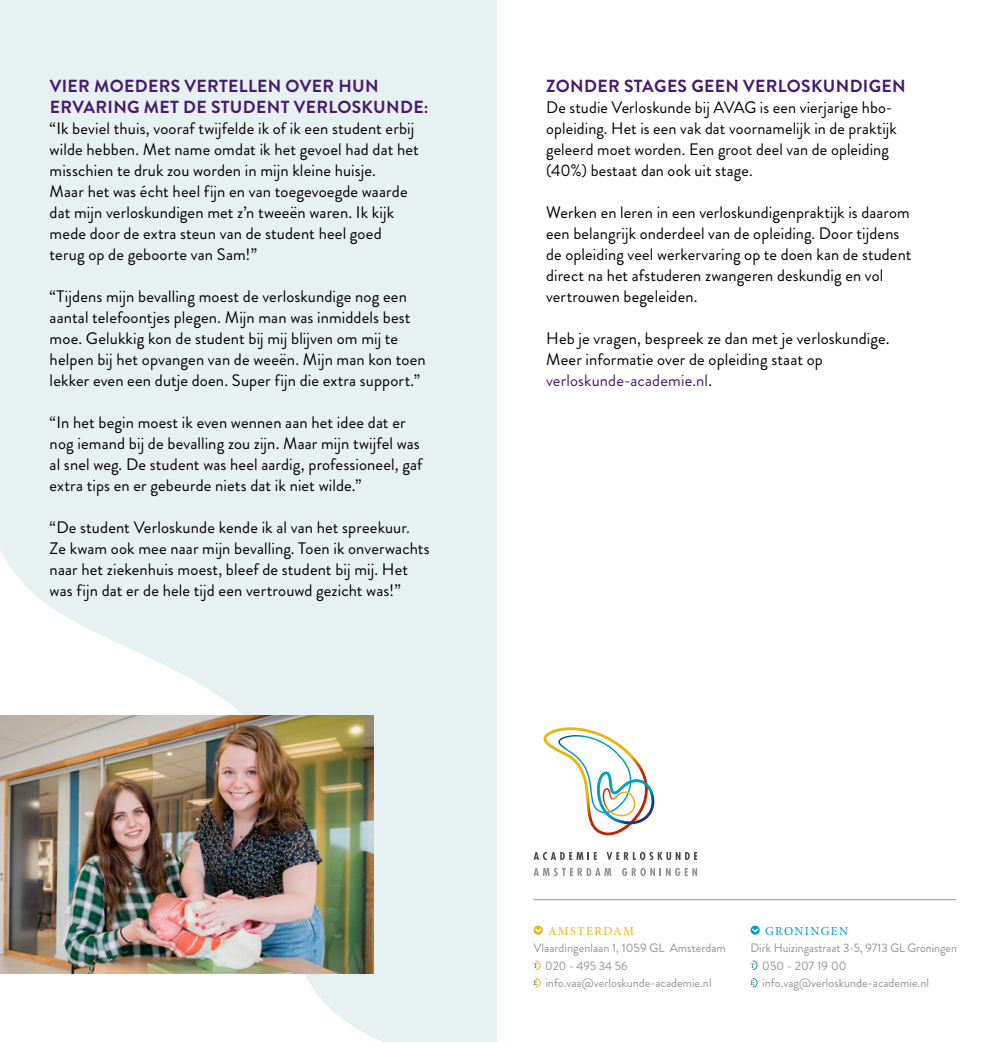
<style>
.page{position:relative;width:993px;height:1042px;background:#fff}
.page>*{position:absolute;margin:0;border:0;box-sizing:border-box;transform-origin:0 0}
.t1{font:700 17.5px/21px "Brandon Grotesque";letter-spacing:.02em;color:#461b70}
.t2{font:16.62px/21px "Brandon Grotesque";letter-spacing:.005em;color:#000}
.t3{font:12.25px/17.5px "Brandon Grotesque";color:#919291}
.t4{font:12.25px "Minion Pro";letter-spacing:.11em;color:#009ec7}
.t5{font:12.25px "Minion Pro";letter-spacing:.11em;color:#eab50f}
.s1{color:#461b70}
</style>
<div class="page">
<div style="left:0;top:0;width:496px;height:1042px;background:#e7f1f1"></div>
<svg style="left:0;top:551px;width:382px;height:491px"></svg>
<img style="left:0;top:716px;width:373px;height:258px">
<svg style="left:543px;top:727px;width:111px;height:109px"></svg>
<svg style="left:533px;top:868px;width:78px;height:8px"></svg>
<svg style="left:622px;top:868px;width:75px;height:8px"></svg>
<svg style="left:533px;top:852px;width:63px;height:8px"></svg>
<svg style="left:606px;top:852px;width:91px;height:8px"></svg>
<hr style="left:533px;top:899px;width:422px;height:1px;background:#919291">
<svg style="left:750px;top:925px;width:9px;height:10px"></svg>
<svg style="left:750px;top:927px;width:9px;height:6px"></svg>
<svg style="left:752px;top:960px;width:5px;height:10px"></svg>
<svg style="left:752px;top:978px;width:5px;height:9px"></svg>
<svg style="left:533px;top:925px;width:9px;height:10px"></svg>
<svg style="left:533px;top:927px;width:9px;height:6px"></svg>
<svg style="left:535px;top:960px;width:5px;height:10px"></svg>
<svg style="left:535px;top:978px;width:5px;height:9px"></svg>
<p class="t1" style="left:50px;top:75px;width:380px">VIER MOEDERS VERTELLEN OVER HUN<br>ERVARING MET DE STUDENT VERLOSKUNDE:</p>
<p class="t2" style="left:50px;top:118px;width:370px">“Ik beviel thuis, vooraf twijfelde ik of ik een student erbij wilde hebben. Met name omdat ik het gevoel had dat het misschien te druk zou worden in mijn kleine huisje.<br>Maar het was écht heel fijn en van toegevoegde waarde dat mijn verloskundigen met z’n tweeën waren. Ik kijk mede door de extra steun van de student heel goed terug op de geboorte van Sam!”</p>
<p class="t2" style="left:50px;top:286px;width:377px">“Tijdens mijn bevalling moest de verloskundige nog een aantal telefoontjes plegen. Mijn man was inmiddels best moe. Gelukkig kon de student bij mij blijven om mij te helpen bij het opvangen van de weeën. Mijn man kon toen lekker even een dutje doen. Super fijn die extra support.”</p>
<p class="t2" style="left:50px;top:412px;width:374px">“In het begin moest ik even wennen aan het idee dat er nog iemand bij de bevalling zou zijn. Maar mijn twijfel was al snel weg. De student was heel aardig, professioneel, gaf extra tips en er gebeurde niets dat ik niet wilde.”</p>
<p class="t2" style="left:50px;top:517px;width:381px">“De student Verloskunde kende ik al van het spreekuur.<br>Ze kwam ook mee naar mijn bevalling. Toen ik onverwachts naar het ziekenhuis moest, bleef de student bij mij. Het was fijn dat er de hele tijd een vertrouwd gezicht was!”</p>
<p class="t1" style="left:546px;top:75px;width:361px">ZONDER STAGES GEEN VERLOSKUNDIGEN</p>
<p class="t2" style="left:546px;top:97px;width:352px">De studie Verloskunde bij AVAG is een vierjarige hbo&shy;opleiding. Het is een vak dat voornamelijk in de praktijk geleerd moet worden. Een groot deel van de opleiding (40%) bestaat dan ook uit stage.</p>
<p class="t2" style="left:546px;top:202px;width:366px">Werken en leren in een verloskundigenpraktijk is daarom een belangrijk onderdeel van de opleiding. Door tijdens de opleiding veel werkervaring op te doen kan de student direct na het afstuderen zwangeren deskundig en vol vertrouwen begeleiden.</p>
<p class="t2" style="left:546px;top:328px;width:345px">Heb je vragen, bespreek ze dan met je verloskundige.<br>Meer informatie over de opleiding staat op <span class="s1">verloskunde-academie.nl</span>.</p>
<p class="t5" style="left:548px;top:922px;width:87px">AMSTERDAM</p>
<p class="t3" style="left:533px;top:939px;width:194px">Vlaardingenlaan 1, 1059 GL Amsterdam<br><sup>T</sup> 020 - 495 34 56<br><sup>E</sup> info.vaa@verloskunde-academie.nl</p>
<p class="t4" style="left:764px;top:922px;width:85px">GRONINGEN</p>
<p class="t3" style="left:750px;top:939px;width:208px">Dirk Huizingastraat 3-5, 9713 GL Groningen<br><sup>T</sup> 050 - 207 19 00<br><sup>E</sup> info.vag@verloskunde-academie.nl</p>
</div>
